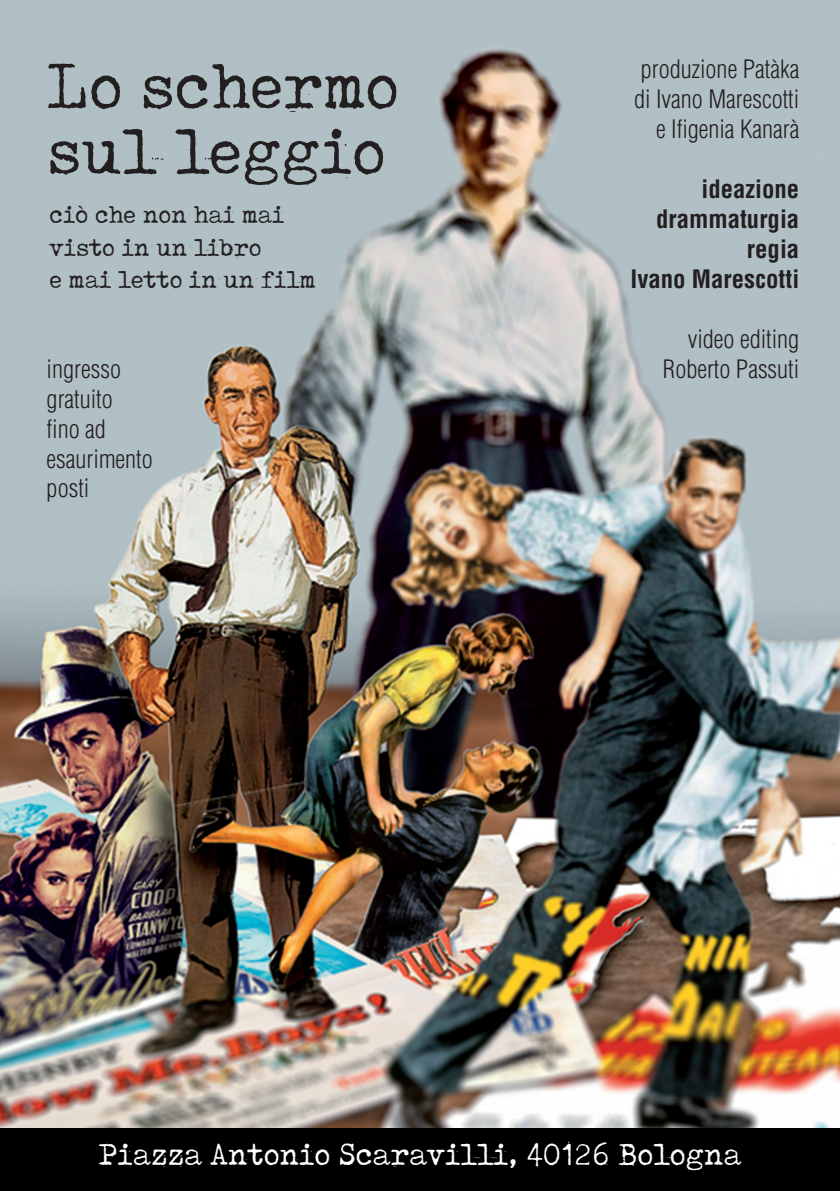
<style>
.page{position:relative;width:840px;height:1191px;background:#fff}
.page>*{position:absolute;margin:0;border:0;box-sizing:border-box;transform-origin:0 0}
.t1{font:72.2px "Tox Typewriter";color:#231f20}
.t2{font:34px "Tox Typewriter";color:#fff}
.t3{font:27.2px/32.8px "Tox Typewriter";color:#231f20}
.t4{font:300 condensed 24.8px "Helvetica";color:#231f20}
.t5{font:700 condensed 24.8px "Helvetica";color:#231f20}
</style>
<div class="page">
<img style="left:0;top:0;width:839px;height:1128px">
<div style="left:0;top:1128px;width:839px;height:63px;background:#000"></div>
<p class="t1" style="left:47px;top:48px;width:353px">Lo schermo</p>
<p class="t1" style="left:47px;top:113px;width:340px">sul leggio</p>
<p class="t3" style="left:50px;top:197px;width:236px">ciò che non hai mai visto in un libro</p>
<p class="t3" style="left:50px;top:263px;width:267px">e mai letto in un film</p>
<p class="t4" style="left:47px;top:354px;width:76px">ingresso</p>
<p class="t4" style="left:47px;top:384px;width:68px">gratuito</p>
<p class="t4" style="left:47px;top:413px;width:61px">fino ad</p>
<p class="t4" style="left:47px;top:443px;width:107px">esaurimento</p>
<p class="t4" style="left:47px;top:473px;width:44px">posti</p>
<p class="t4" style="left:640px;top:53px;width:160px">produzione Patàka</p>
<p class="t4" style="left:633px;top:83px;width:167px">di Ivano Marescotti</p>
<p class="t4" style="left:655px;top:113px;width:145px">e Ifigenia Kanarà</p>
<p class="t5" style="left:701px;top:173px;width:99px">ideazione</p>
<p class="t5" style="left:655px;top:203px;width:145px">drammaturgia</p>
<p class="t5" style="left:746px;top:233px;width:54px">regia</p>
<p class="t5" style="left:630px;top:263px;width:170px">Ivano Marescotti</p>
<p class="t4" style="left:687px;top:323px;width:113px">video editing</p>
<p class="t4" style="left:662px;top:353px;width:138px">Roberto Passuti</p>
<p class="t2" style="left:98px;top:1136px;width:644px">Piazza Antonio Scaravilli, 40126 Bologna</p>
</div>
